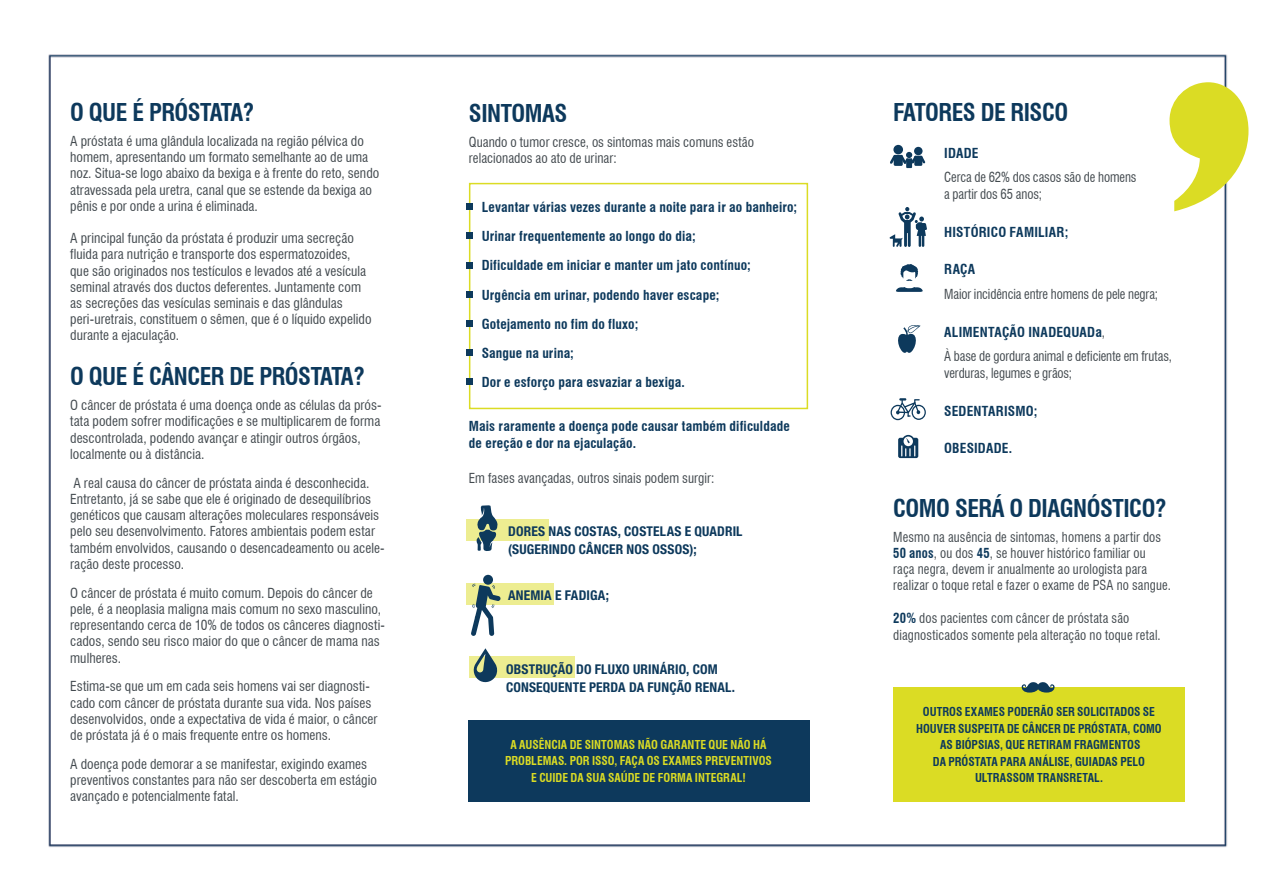
<style>
.page{position:relative;width:1276px;height:893px;background:#fff}
.page>*{position:absolute;margin:0;border:0;box-sizing:border-box;transform-origin:0 0}
.t1{font:700 condensed 24px "Swiss 721 BT";letter-spacing:-.02em;color:#0d395c}
.t2{font:condensed 13.5px/16.2px "Swiss 721 BT";letter-spacing:.005em;color:#434a4f}
.t3{font:condensed 13.5px/16.2px "Swiss 721 BT";letter-spacing:.005em;color:#434a4f;scale:.94 1}
.t4{font:700 condensed 13.5px/29.2px "Swiss 721 BT";letter-spacing:.01em;color:#0d395c}
.t5{font:700 condensed 13.5px/18px "Helvetica Neue LT Std";letter-spacing:.01em;color:#0d395c}
.t6{font:700 condensed 12px/16.5px "Swiss 721 BT";letter-spacing:-.005em;color:#0d395c;text-align:center}
.t7{font:700 condensed 12px/16.5px "Swiss 721 BT";color:#dbdc24;text-align:center}
.s1{font-weight:700;color:#0d395c}
</style>
<div class="page">
<img style="left:48px;top:54px;width:1201px;height:793px">
<div style="left:469px;top:183px;width:339px;height:226px;border:2px solid #dbdc24"></div>
<div style="left:893px;top:155px;width:9px;height:11px;background:#0d395c;border-radius:2px"></div>
<div style="left:893px;top:145px;width:10px;height:9px;background:#0d395c;border-radius:50%"></div>
<div style="left:914px;top:156px;width:8px;height:10px;background:#0d395c"></div>
<div style="left:914px;top:147px;width:8px;height:8px;background:#0d395c;border-radius:50%"></div>
<div style="left:906px;top:158px;width:6px;height:10px;background:#0d395c"></div>
<svg style="left:889px;top:152px;width:36px;height:12px"></svg>
<svg style="left:898px;top:435px;width:20px;height:23px"></svg>
<svg style="left:896px;top:287px;width:26px;height:5px"></svg>
<svg style="left:900px;top:264px;width:18px;height:17px"></svg>
<div style="left:893px;top:687px;width:291px;height:114px;background:#dbdc24"></div>
<div style="left:467px;top:720px;width:342px;height:81px;background:#0d395c"></div>
<svg style="left:1169px;top:82px;width:79px;height:129px"></svg>
<svg style="left:1021px;top:682px;width:33px;height:11px"></svg>
<div style="left:466px;top:519px;width:83px;height:22px;background:#eded91"></div>
<svg style="left:475px;top:505px;width:23px;height:46px"></svg>
<div style="left:466px;top:583px;width:88px;height:22px;background:#eded91"></div>
<div style="left:469px;top:656px;width:105px;height:22px;background:#eded91"></div>
<svg style="left:472px;top:648px;width:26px;height:36px"></svg>
<div style="left:466px;top:204px;width:7px;height:6px;background:#0d395c"></div>
<div style="left:466px;top:233px;width:7px;height:6px;background:#0d395c"></div>
<div style="left:466px;top:262px;width:7px;height:6px;background:#0d395c"></div>
<div style="left:466px;top:292px;width:7px;height:6px;background:#0d395c"></div>
<div style="left:466px;top:321px;width:7px;height:6px;background:#0d395c"></div>
<div style="left:466px;top:350px;width:7px;height:6px;background:#0d395c"></div>
<div style="left:466px;top:379px;width:7px;height:6px;background:#0d395c"></div>
<svg style="left:890px;top:398px;width:36px;height:22px"></svg>
<svg style="left:896px;top:324px;width:24px;height:29px"></svg>
<svg style="left:889px;top:207px;width:38px;height:40px"></svg>
<div style="left:483px;top:575px;width:10px;height:10px;background:#0d395c;border-radius:50%"></div>
<svg style="left:471px;top:584px;width:30px;height:52px"></svg>
<h1 class="t1" style="left:70px;top:98px;width:186px">O QUE É PRÓSTATA?</h1>
<p class="t2" style="left:70px;top:133px;width:311px">A próstata é uma glândula localizada na região pélvica do homem, apresentando um formato semelhante ao de uma noz. Situa-se logo abaixo da bexiga e à frente do reto, sendo atravessada pela uretra, canal que se estende da bexiga ao pênis e por onde a urina é eliminada.</p>
<p class="t2" style="left:70px;top:230px;width:303px">A principal função da próstata é produzir uma secreção fluida para nutrição e transporte dos espermatozoides, que são originados nos testículos e levados até a vesícula seminal através dos ductos deferentes. Juntamente com as secreções das vesículas seminais e das glândulas peri-uretrais, constituem o sêmen, que é o líquido expelido durante a ejaculação.</p>
<h1 class="t1" style="left:70px;top:362px;width:296px">O QUE É CÂNCER DE PRÓSTATA?</h1>
<p class="t2" style="left:70px;top:397px;width:313px">O câncer de próstata é uma doença onde as células da prós&shy;tata podem sofrer modificações e se multiplicarem de forma descontrolada, podendo avançar e atingir outros órgãos, localmente ou à distância.</p>
<p class="t2" style="left:70px;top:475px;width:316px">A real causa do câncer de próstata ainda é desconhecida.<br>Entretanto, já se sabe que ele é originado de desequilíbrios genéticos que causam alterações moleculares responsáveis pelo seu desenvolvimento. Fatores ambientais podem estar também envolvidos, causando o desencadeamento ou acele&shy;ração deste processo.</p>
<p class="t2" style="left:70px;top:585px;width:316px">O câncer de próstata é muito comum. Depois do câncer de pele, é a neoplasia maligna mais comum no sexo masculino, representando cerca de 10% de todos os cânceres diagnosti&shy;cados, sendo seu risco maior do que o câncer de mama nas mulheres.</p>
<p class="t2" style="left:70px;top:678px;width:309px">Estima-se que um em cada seis homens vai ser diagnosti&shy;cado com câncer de próstata durante sua vida. Nos países desenvolvidos, onde a expectativa de vida é maior, o câncer de próstata já é o mais frequente entre os homens.</p>
<p class="t2" style="left:70px;top:756px;width:308px">A doença pode demorar a se manifestar, exigindo exames preventivos constantes para não ser descoberta em estágio avançado e potencialmente fatal.</p>
<h1 class="t1" style="left:469px;top:98px;width:100px">SINTOMAS</h1>
<p class="t2" style="left:469px;top:133px;width:287px">Quando o tumor cresce, os sintomas mais comuns estão relacionados ao ato de urinar:</p>
<p class="t4" style="left:482px;top:192px;width:317px">Levantar várias vezes durante a noite para ir ao banheiro; Urinar frequentemente ao longo do dia;<br>Dificuldade em iniciar e manter um jato contínuo; Urgência em urinar, podendo haver escape;<br>Gotejamento no fim do fluxo;<br>Sangue na urina;<br>Dor e esforço para esvaziar a bexiga.</p>
<p class="t4" style="left:469px;top:418px;width:322px;line-height:16.5px">Mais raramente a doença pode causar também dificuldade de ereção e dor na ejaculação.</p>
<p class="t2" style="left:469px;top:470px;width:247px">Em fases avançadas, outros sinais podem surgir:</p>
<p class="t5" style="left:508px;top:522px;width:236px">DORES NAS COSTAS, COSTELAS E QUADRIL (SUGERINDO CÂNCER NOS OSSOS);</p>
<p class="t5" style="left:508px;top:586px;width:102px">ANEMIA E FADIGA;</p>
<p class="t5" style="left:506px;top:660px;width:230px">OBSTRUÇÃO DO FLUXO URINÁRIO, COM<br>CONSEQUENTE PERDA DA FUNÇÃO RENAL.</p>
<p class="t7" style="left:505px;top:736px;width:268px">A AUSÊNCIA DE SINTOMAS NÃO GARANTE QUE NÃO HÁ<br>PROBLEMAS. POR ISSO, FAÇA OS EXAMES PREVENTIVOS<br>E CUIDE DA SUA SAÚDE DE FORMA INTEGRAL!</p>
<h1 class="t1" style="left:893px;top:98px;width:176px">FATORES DE RISCO</h1>
<p class="t4" style="left:944px;top:138px;width:36px">IDADE</p>
<p class="t3" style="left:944px;top:169px;width:206px">Cerca de 62% dos casos são de homens a partir dos 65 anos;</p>
<p class="t4" style="left:944px;top:217px;width:126px">HISTÓRICO FAMILIAR;</p>
<p class="t4" style="left:944px;top:255px;width:33px">RAÇA</p>
<p class="t3" style="left:944px;top:286px;width:229px">Maior incidência entre homens de pele negra;</p>
<p class="t3" style="left:944px;top:320px;width:244px;line-height:24.5px"><span class="s1">ALIMENTAÇÃO INADEQUADa</span>,<br>À base de gordura animal e deficiente em frutas,</p>
<p class="t3" style="left:944px;top:365px;width:137px">verduras, legumes e grãos;</p>
<p class="t4" style="left:944px;top:396px;width:95px">SEDENTARISMO;</p>
<p class="t4" style="left:944px;top:434px;width:69px">OBESIDADE.</p>
<h1 class="t1" style="left:893px;top:494px;width:275px">COMO SERÁ O DIAGNÓSTICO?</h1>
<p class="t3" style="left:893px;top:528px;width:297px">Mesmo na ausência de sintomas, homens a partir dos <span class="s1">50 anos</span>, ou dos <span class="s1">45</span>, se houver histórico familiar ou<br>raça negra, devem ir anualmente ao urologista para realizar o toque retal e fazer o exame de PSA no sangue.</p>
<p class="t3" style="left:893px;top:610px;width:286px"><span class="s1">20%</span> dos pacientes com câncer de próstata são diagnosticados somente pela alteração no toque retal.</p>
<p class="t6" style="left:916px;top:704px;width:247px">OUTROS EXAMES PODERÃO SER SOLICITADOS SE HOUVER SUSPEITA DE CÂNCER DE PRÓSTATA, COMO AS BIÓPSIAS, QUE RETIRAM FRAGMENTOS<br>DA PRÓSTATA PARA ANÁLISE, GUIADAS PELO ULTRASSOM TRANSRETAL.</p>
</div>
